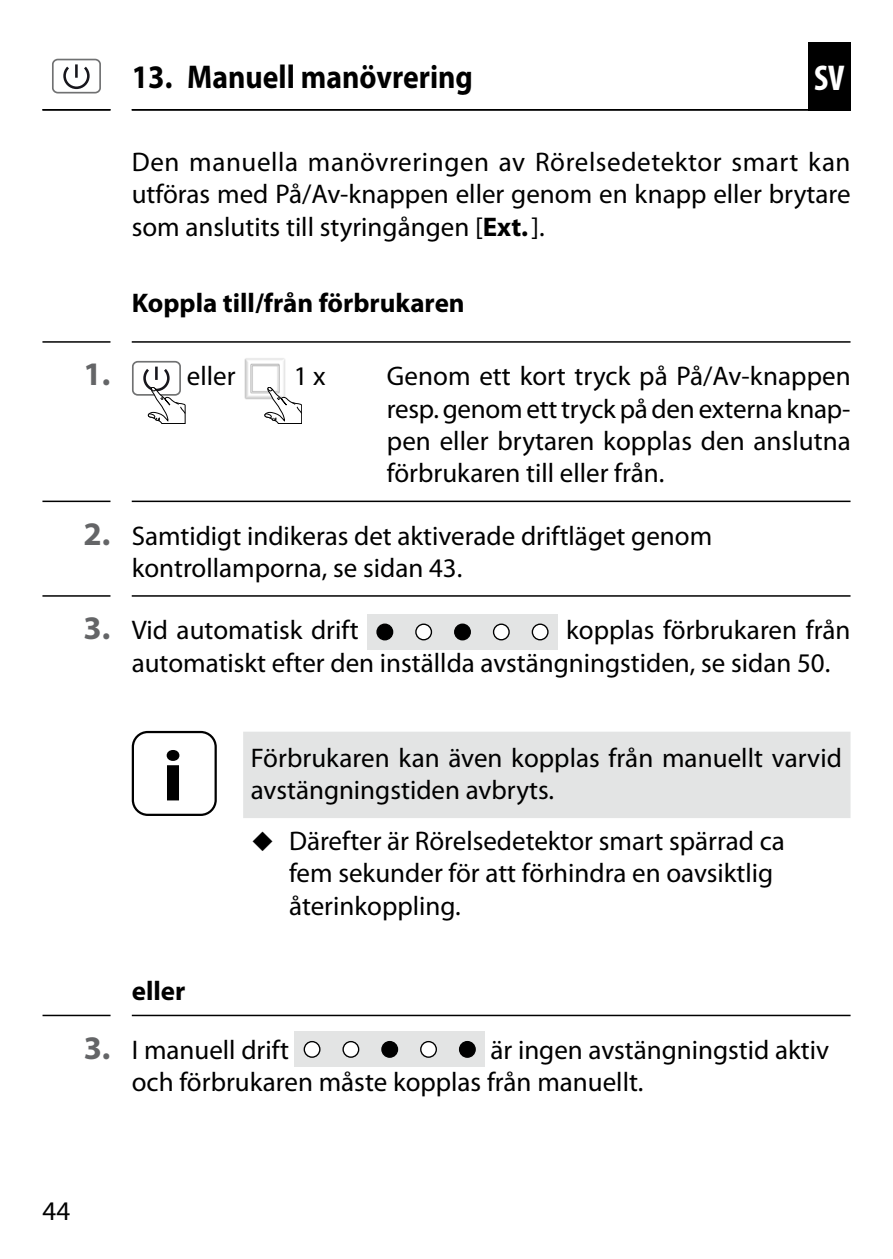
<style>
.page{position:relative;width:893px;height:1259px;background:#fff}
.page>*{position:absolute;margin:0;border:0;box-sizing:border-box;transform-origin:0 0}
.INFO-Icon{font:700 72px "Myriad Pro";color:#000;scale:1.1 1}
.t1{font:700 condensed 36px "Myriad Pro";color:#fff}
.t2{font:700 33px "Myriad Pro";color:#000;scale:.9 1}
.t3{font:700 33px "Myriad Pro";color:#646567}
.Fließtext_-_DE{font:27px/32.4px "Myriad Pro";color:#000}
.Handlung_ab_2__-_DE{font:27px/32.4px "Myriad Pro";color:#000}
.Nützliche_Infos_-_DE{font:27px/32.4px "Myriad Pro";color:#000}
.Untertitel_mit_Linie{font:700 27px "Myriad Pro";color:#000}
.Untertitel_-_DE{font:700 27px "Myriad Pro";color:#000}
.s1{font-weight:700}
.s2{font-weight:700;font-size:33px;color:#646567}
</style>
<div class="page">
<hr style="left:132px;top:109px;width:719px;height:2px;background:#000">
<div style="left:808px;top:42px;width:42px;height:69px;background:#000"></div>
<hr style="left:42px;top:109px;width:68px;height:2px;background:#000">
<svg style="left:42px;top:341px;width:808px;height:2px;background:#444"></svg>
<svg style="left:42px;top:500px;width:808px;height:2px;background:#505050"></svg>
<svg style="left:42px;top:595px;width:808px;height:1px"></svg>
<div style="left:132px;top:361px;width:49px;height:35px;border:2px solid #707172;border-radius:5px"></div>
<img style="left:244px;top:358px;width:41px;height:42px">
<div style="left:367px;top:614px;width:190px;height:36px;background:#e3e4e4"></div>
<svg style="left:532px;top:624px;width:16px;height:16px"></svg>
<div style="left:532px;top:623px;width:17px;height:17px;border:1px solid #000;border-radius:50%"></div>
<svg style="left:494px;top:624px;width:15px;height:16px"></svg>
<div style="left:493px;top:623px;width:17px;height:17px;border:1px solid #000;border-radius:50%"></div>
<svg style="left:416px;top:624px;width:15px;height:16px"></svg>
<div style="left:415px;top:623px;width:17px;height:17px;border:1px solid #000;border-radius:50%"></div>
<div style="left:455px;top:624px;width:15px;height:16px;background:#000;border-radius:50%"></div>
<div style="left:454px;top:623px;width:17px;height:17px;border:1px solid #000;border-radius:50%"></div>
<div style="left:377px;top:624px;width:16px;height:16px;background:#000;border-radius:50%"></div>
<div style="left:376px;top:623px;width:17px;height:17px;border:1px solid #000;border-radius:50%"></div>
<div style="left:52px;top:59px;width:49px;height:34px;border:2px solid #707172;border-radius:5px"></div>
<svg style="left:63px;top:64px;width:27px;height:26px"></svg>
<svg style="left:264px;top:387px;width:38px;height:37px"></svg>
<svg style="left:142px;top:366px;width:43px;height:58px"></svg>
<div style="left:243px;top:731px;width:607px;height:87px;background:#e3e4e4"></div>
<div style="left:132px;top:731px;width:85px;height:85px;border:2px solid #000;border-radius:15px"></div>
<svg style="left:43px;top:1014px;width:808px;height:2px;background:#5f5f5f"></svg>
<div style="left:295px;top:1031px;width:190px;height:36px;background:#e3e4e4"></div>
<div style="left:421px;top:1041px;width:15px;height:16px;background:#fff;border-radius:50%"></div>
<div style="left:420px;top:1041px;width:17px;height:16px;border:1px solid #000;border-radius:50%"></div>
<svg style="left:343px;top:1041px;width:16px;height:16px"></svg>
<div style="left:342px;top:1041px;width:17px;height:16px;border:1px solid #000;border-radius:50%"></div>
<div style="left:304px;top:1041px;width:16px;height:16px;background:#fff;border-radius:50%"></div>
<div style="left:304px;top:1041px;width:16px;height:16px;border:1px solid #000;border-radius:50%"></div>
<div style="left:460px;top:1041px;width:15px;height:16px;background:#000;border-radius:50%"></div>
<div style="left:459px;top:1041px;width:17px;height:16px;border:1px solid #000;border-radius:50%"></div>
<div style="left:382px;top:1041px;width:15px;height:16px;background:#000;border-radius:50%"></div>
<div style="left:381px;top:1041px;width:17px;height:16px;border:1px solid #000;border-radius:50%"></div>
<p class="t2" style="left:132px;top:59px;width:381px">13. Manuell manövrering</p>
<h2 class="t1" style="left:814px;top:58px;width:32px">SV</h2>
<p class="Fließtext_-_DE" style="left:132px;top:146px;width:720px;text-align:justify">Den manuella manövreringen av Rörelsedetektor smart kan utföras med På/Av-knappen eller genom en knapp eller brytare som anslutits till styringången [<span class="s1">Ext.</span>].</p>
<p class="Untertitel_mit_Linie" style="left:132px;top:287px;width:334px">Koppla till/från förbrukaren</p>
<p class="t3" style="left:84px;top:355px;width:28px">1.</p>
<p class="Fließtext_-_DE" style="left:187px;top:360px;width:50px">eller</p>
<p class="Fließtext_-_DE" style="left:294px;top:360px;width:34px">1 x</p>
<p class="Fließtext_-_DE" style="left:387px;top:360px;width:465px;text-align:justify">Genom ett kort tryck på På/Av-knappen resp. genom ett tryck på den externa knap&shy;pen eller brytaren kopplas den anslutna förbrukaren till eller från.</p>
<p class="Fließtext_-_DE" style="left:132px;top:520px;width:582px;text-indent:-48px"><span class="s2">2.</span> Samtidigt indikeras det aktiverade driftläget genom kontrollamporna, se sidan 43.</p>
<p class="Fließtext_-_DE" style="left:84px;top:614px;width:277px"><span class="s2">3.</span> Vid automatisk drift</p>
<p class="Fließtext_-_DE" style="left:132px;top:614px;width:720px;text-indent:434px">kopplas förbrukaren från automatiskt efter den inställda avstängningstiden, se sidan 50.</p>
<p class="INFO-Icon" style="left:162px;top:736px;width:21px">i</p>
<p class="Nützliche_Infos_-_DE" style="left:251px;top:742px;width:593px">Förbrukaren kan även kopplas från manuellt varvid avstängningstiden avbryts.</p>
<p class="Fließtext_-_DE" style="left:289px;top:825px;width:497px">Därefter är Rörelsedetektor smart spärrad ca fem sekunder för att förhindra en oavsiktlig återinkoppling.</p>
<p class="Untertitel_-_DE" style="left:132px;top:975px;width:55px">eller</p>
<p class="Handlung_ab_2__-_DE" style="left:84px;top:1034px;width:207px"><span class="s2">3.</span> I manuell drift</p>
<p class="Handlung_ab_2__-_DE" style="left:132px;top:1034px;width:699px;text-indent:359px">är ingen avstängningstid aktiv och förbrukaren måste kopplas från manuellt.</p>
<p class="Fließtext_-_DE" style="left:43px;top:1195px;width:29px">44</p>
</div>
